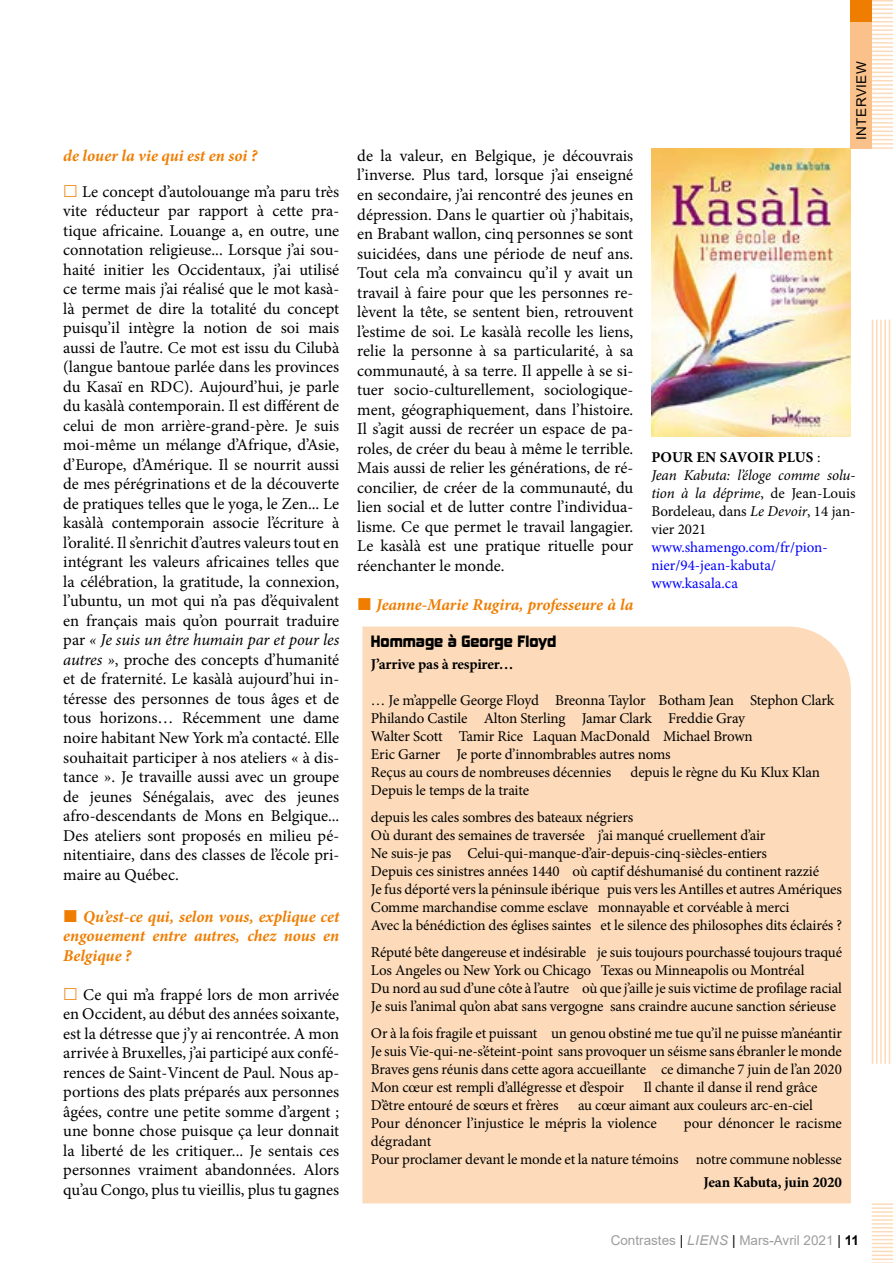
<style>
.page{position:relative;width:893px;height:1263px;background:#fff}
.page>*{position:absolute;margin:0;border:0;box-sizing:border-box;transform-origin:0 0}
.t1{font:16.5px/19.5px "Minion Pro";color:#000;text-align:justify}
.t2{font:italic 700 16.5px/19.5px "Minion Pro";letter-spacing:-.005em;color:#ef7d00;text-align:justify}
.t3{font:15px/18px "Minion Pro";letter-spacing:-.01em;color:#000}
.t4{font:italic 15px/18px "Minion Pro";letter-spacing:-.01em;color:#000}
.t5{font:15px/18px "Minion Pro";color:#00f}
.t6{font:700 15px "Minion Pro";letter-spacing:-.01em;color:#000}
.t7{font:15px "Kimberley Bl";color:#000}
.t8{font:13.5px "Arial";color:#9d9d9c}
.t9{font:13.5px "Arial";letter-spacing:.035em;color:#000}
.s1{font-style:italic}
.s2{font-weight:700;font-style:normal}
.s3{font-style:normal}
.s4{color:#000}
.s5{font-weight:700;color:#000}
</style>
<div class="page">
<hr style="left:872px;top:1203px;width:21px;height:2px;background:#fddbba">
<hr style="left:872px;top:1207px;width:21px;height:2px;background:#fddbba">
<hr style="left:872px;top:1211px;width:21px;height:2px;background:#fddbba">
<hr style="left:872px;top:1215px;width:21px;height:2px;background:#fddbba">
<hr style="left:872px;top:1219px;width:21px;height:2px;background:#fddbba">
<svg style="left:872px;top:1223px;width:21px;height:25px"></svg>
<hr style="left:872px;top:1250px;width:21px;height:2px;background:#fddbba">
<hr style="left:872px;top:1254px;width:21px;height:2px;background:#fddbba">
<hr style="left:872px;top:1258px;width:21px;height:2px;background:#fddbba">
<svg style="left:872px;top:1262px;width:21px;height:1px"></svg>
<hr style="left:872px;top:320px;width:1px;height:744px;background:#fddbba">
<hr style="left:876px;top:320px;width:1px;height:744px;background:#fddbba">
<hr style="left:880px;top:320px;width:2px;height:744px;background:#fddbba">
<hr style="left:884px;top:320px;width:2px;height:744px;background:#fddbba">
<hr style="left:889px;top:320px;width:1px;height:744px;background:#fddbba">
<hr style="left:872px;top:0;width:21px;height:2px;background:#fddbba">
<hr style="left:872px;top:4px;width:21px;height:2px;background:#fddbba">
<hr style="left:872px;top:8px;width:21px;height:2px;background:#fddbba">
<svg style="left:872px;top:13px;width:21px;height:5px"></svg>
<hr style="left:872px;top:21px;width:21px;height:2px;background:#fddbba">
<hr style="left:872px;top:25px;width:21px;height:2px;background:#fddbba">
<hr style="left:872px;top:29px;width:21px;height:2px;background:#fddbba">
<svg style="left:872px;top:34px;width:21px;height:5px"></svg>
<hr style="left:872px;top:42px;width:21px;height:2px;background:#fddbba">
<hr style="left:872px;top:46px;width:21px;height:2px;background:#fddbba">
<svg style="left:872px;top:51px;width:21px;height:9px"></svg>
<hr style="left:872px;top:63px;width:21px;height:2px;background:#fddbba">
<hr style="left:872px;top:67px;width:21px;height:2px;background:#fddbba">
<svg style="left:872px;top:72px;width:21px;height:9px"></svg>
<hr style="left:872px;top:84px;width:21px;height:2px;background:#fddbba">
<hr style="left:872px;top:88px;width:21px;height:2px;background:#fddbba">
<svg style="left:872px;top:93px;width:21px;height:5px"></svg>
<hr style="left:872px;top:101px;width:21px;height:2px;background:#fddbba">
<hr style="left:872px;top:105px;width:21px;height:2px;background:#fddbba">
<hr style="left:872px;top:109px;width:21px;height:2px;background:#fddbba">
<svg style="left:872px;top:114px;width:21px;height:5px"></svg>
<hr style="left:872px;top:122px;width:21px;height:2px;background:#fddbba">
<hr style="left:872px;top:126px;width:21px;height:2px;background:#fddbba">
<hr style="left:872px;top:130px;width:21px;height:2px;background:#fddbba">
<svg style="left:872px;top:135px;width:21px;height:5px"></svg>
<hr style="left:872px;top:143px;width:21px;height:2px;background:#fddbba">
<hr style="left:872px;top:147px;width:21px;height:2px;background:#fddbba">
<div style="left:850px;top:21px;width:22px;height:128px;background:#fac28a"></div>
<div style="left:850px;top:0;width:22px;height:21px;background:#ef7d00"></div>
<div style="left:362px;top:626px;width:489px;height:577px;background:#fddbba"></div>
<img style="left:651px;top:149px;width:200px;height:288px">
<p class="t2" style="left:63px;top:146px;width:195px">de louer la vie qui est en soi ?</p>
<p class="t1" style="left:63px;top:182px;width:278px;text-indent:19px">Le concept d’autolouange m’a paru très vite réducteur par rapport à cette pra&shy;tique africaine. Louange a, en outre, une connotation religieuse... Lorsque j’ai sou&shy;haité initier les Occidentaux, j’ai utilisé ce terme mais j’ai réalisé que le mot kasà&shy;là permet de dire la totalité du concept puisqu’il intègre la notion de soi mais aussi de l’autre. Ce mot est issu du Cilubà (langue bantoue parlée dans les provinces du Kasaï en RDC). Aujourd’hui, je parle du kasàlà contemporain. Il est différent de celui de mon arrière-grand-père. Je suis moi-même un mélange d’Afrique, d’Asie, d’Europe, d’Amérique. Il se nourrit aussi de mes pérégrinations et de la découverte de pratiques telles que le yoga, le Zen... Le kasàlà contemporain associe l’écriture à l’oralité. Il s’enrichit d’autres valeurs tout en intégrant les valeurs africaines telles que la célébration, la gratitude, la connexion, l’ubuntu, un mot qui n’a pas d’équivalent en français mais qu’on pourrait traduire par <span class="s1">« Je suis un être humain par et pour les autres »</span>, proche des concepts d’humanité et de fraternité. Le kasàlà aujourd’hui in&shy;téresse des personnes de tous âges et de tous horizons… Récemment une dame noire habitant New York m’a contacté. Elle souhaitait participer à nos ateliers « à dis&shy;tance ». Je travaille aussi avec un groupe de jeunes Sénégalais, avec des jeunes afro-descendants de Mons en Belgique...<br>Des ateliers sont proposés en milieu pé&shy;nitentiaire, dans des classes de l’école pri&shy;maire au Québec.</p>
<p class="t2" style="left:63px;top:906px;width:278px;text-indent:20px">Qu’est-ce qui, selon vous, explique cet engouement entre autres, chez nous en Belgique ?</p>
<p class="t1" style="left:63px;top:984px;width:278px;text-indent:20px">Ce qui m’a frappé lors de mon arrivée en Occident, au début des années soixante, est la détresse que j’y ai rencontrée. A mon arrivée à Bruxelles, j’ai participé aux confé&shy;rences de Saint-Vincent de Paul. Nous ap&shy;portions des plats préparés aux personnes âgées, contre une petite somme d’argent ; une bonne chose puisque ça leur donnait la liberté de les critiquer... Je sentais ces personnes vraiment abandonnées. Alors qu’au Congo, plus tu vieillis, plus tu gagnes</p>
<p class="t1" style="left:357px;top:146px;width:278px">de la valeur, en Belgique, je découvrais l’inverse. Plus tard, lorsque j’ai enseigné en secondaire, j’ai rencontré des jeunes en dépression. Dans le quartier où j’habitais, en Brabant wallon, cinq personnes se sont suicidées, dans une période de neuf ans.<br>Tout cela m’a convaincu qu’il y avait un travail à faire pour que les personnes re&shy;lèvent la tête, se sentent bien, retrouvent l’estime de soi. Le kasàlà recolle les liens, relie la personne à sa particularité, à sa communauté, à sa terre. Il appelle à se si&shy;tuer socio-culturellement, sociologique&shy;ment, géographiquement, dans l’histoire.<br>Il s’agit aussi de recréer un espace de pa&shy;roles, de créer du beau à même le terrible.<br>Mais aussi de relier les générations, de ré&shy;concilier, de créer de la communauté, du lien social et de lutter contre l’individua&shy;lisme. Ce que permet le travail langagier.<br>Le kasàlà est une pratique rituelle pour réenchanter le monde.</p>
<p class="t2" style="left:376px;top:594px;width:259px">Jeanne-Marie Rugira, professeure à la</p>
<p class="t9" style="left:852px;top:140px;width:80px;rotate:-90deg">INTERVIEW</p>
<p class="t4" style="left:651px;top:448px;width:206px"><span class="s2">POUR EN SAVOIR PLUS</span> <span class="s3">:<br></span>Jean Kabuta: l’éloge comme solu&shy;tion à la déprime<span class="s3">, de Jean-Louis<br>Bordeleau, dans</span> Le Devoir<span class="s3">, 14 jan&shy;vier 2021</span></p>
<p class="t5" style="left:651px;top:538px;width:178px">www.shamengo.com/fr/pion&shy;nier/94-jean-kabuta/ www.kasala.ca</p>
<p class="t7" style="left:371px;top:632px;width:187px">Hommage à George Floyd</p>
<p class="t6" style="left:371px;top:654px;width:144px">J’arrive pas à respirer…</p>
<p class="t3" style="left:371px;top:691px;width:465px">… Je m’appelle George Floyd Breonna Taylor Botham Jean Stephon Clark Philando Castile Alton Sterling Jamar Clark Freddie Gray<br>Walter Scott Tamir Rice Laquan MacDonald Michael Brown<br>Eric Garner Je porte d’innombrables autres noms<br>Reçus au cours de nombreuses décennies</p>
<p class="t3" style="left:631px;top:763px;width:191px">depuis le règne du Ku Klux Klan</p>
<p class="t3" style="left:371px;top:777px;width:264px;line-height:27px">Depuis le temps de la traite<br>depuis les cales sombres des bateaux négriers</p>
<p class="t3" style="left:371px;top:826px;width:473px">Où durant des semaines de traversée j’ai manqué cruellement d’air<br>Ne suis-je pas Celui-qui-manque-d’air-depuis-cinq-siècles-entiers<br>Depuis ces sinistres années 1440 où captif déshumanisé du continent razzié<br>Je fus déporté vers la péninsule ibérique puis vers les Antilles et autres Amériques Comme marchandise comme esclave monnayable et corvéable à merci<br>Avec la bénédiction des églises saintes et le silence des philosophes dits éclairés ?</p>
<p class="t3" style="left:371px;top:943px;width:473px">Réputé bête dangereuse et indésirable je suis toujours pourchassé toujours traqué Los Angeles ou New York ou Chicago Texas ou Minneapolis ou Montréal<br>Du nord au sud d’une côte à l’autre où que j’aille je suis victime de profilage racial Je suis l’animal qu’on abat sans vergogne sans craindre aucune sanction sérieuse</p>
<p class="t3" style="left:371px;top:1024px;width:473px;text-align:justify">Or à la fois fragile et puissant un genou obstiné me tue qu’il ne puisse m’anéantir Je suis Vie-qui-ne-s’éteint-point sans provoquer un séisme sans ébranler le monde Braves gens réunis dans cette agora accueillante ce dimanche 7 juin de l’an 2020<br>Mon cœur est rempli d’allégresse et d’espoir</p>
<p class="t3" style="left:643px;top:1078px;width:176px">Il chante il danse il rend grâce</p>
<p class="t3" style="left:371px;top:1096px;width:189px">D’être entouré de sœurs et frères</p>
<p class="t3" style="left:371px;top:1096px;width:443px;text-indent:207px">au cœur aimant aux couleurs arc-en-ciel<br>Pour dénoncer l’injustice le mépris la violence</p>
<p class="t3" style="left:684px;top:1114px;width:160px">pour dénoncer le racisme</p>
<p class="t3" style="left:371px;top:1132px;width:473px">dégradant<br>Pour proclamer devant le monde et la nature témoins notre commune noblesse</p>
<p class="t6" style="left:703px;top:1171px;width:140px">Jean Kabuta, juin 2020</p>
<p class="t8" style="left:611px;top:1231px;width:250px">Contrastes <span class="s4">|</span> <span class="s1">LIENS</span> <span class="s4">|</span> Mars-Avril 2021 <span class="s4">|</span> <span class="s5">11</span></p>
</div>
